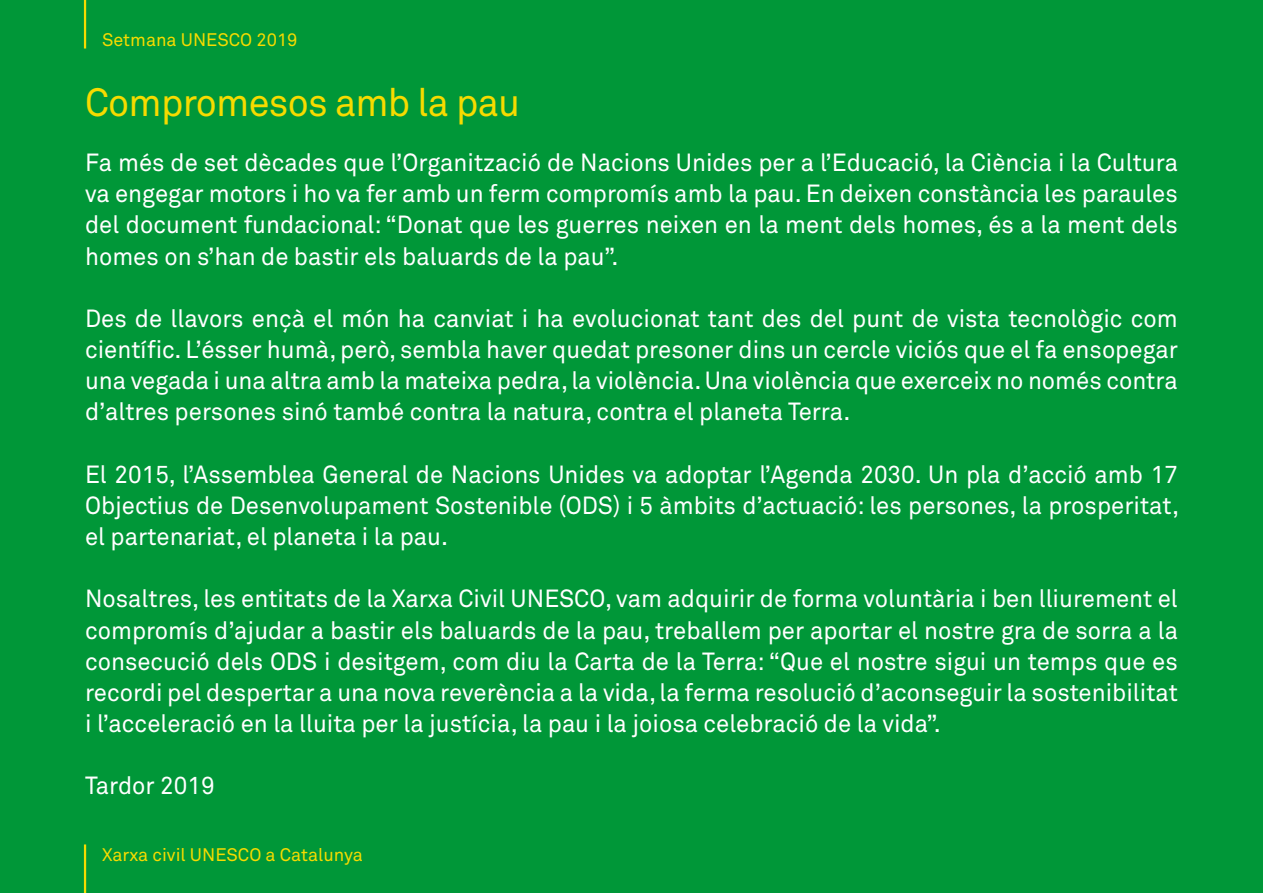
<style>
.page{position:relative;width:1263px;height:893px;background:#009738}
.page>*{position:absolute;margin:0;border:0;box-sizing:border-box;transform-origin:0 0}
.t1{font:39px "Akkurat Std";letter-spacing:-.02em;color:#f6db00}
.t2{font:24.6px/31.2px "Akkurat Std";color:#fff;text-align:justify}
.t3{font:18px "Akkurat Std";color:#f6db00}
</style>
<div class="page">
<hr style="left:84px;top:0;width:2px;height:49px;background:#f6db00">
<hr style="left:84px;top:844px;width:2px;height:49px;background:#f6db00">
<p class="t3" style="left:102px;top:30px;width:197px">Setmana UNESCO 2019</p>
<h1 class="t1" style="left:85px;top:79px;width:437px">Compromesos amb la pau</h1>
<p class="t2" style="left:85px;top:147px;width:1094px">Fa més de set dècades que l’Organització de Nacions Unides per a l’Educació, la Ciència i la Cultura va engegar motors i ho va fer amb un ferm compromís amb la pau. En deixen constància les paraules del document fundacional: “Donat que les guerres neixen en la ment dels homes, és a la ment dels homes on s’han de bastir els baluards de la pau”.</p>
<p class="t2" style="left:85px;top:303px;width:1094px">Des de llavors ençà el món ha canviat i ha evolucionat tant des del punt de vista tecnològic com científic. L’ésser humà, però, sembla haver quedat presoner dins un cercle viciós que el fa ensopegar una vegada i una altra amb la mateixa pedra, la violència. Una violència que exerceix no només contra d’altres persones sinó també contra la natura, contra el planeta Terra.</p>
<p class="t2" style="left:85px;top:459px;width:1096px">El 2015, l’Assemblea General de Nacions Unides va adoptar l’Agenda 2030. Un pla d’acció amb 17<br>Objectius de Desenvolupament Sostenible (ODS) i 5 àmbits d’actuació: les persones, la prosperitat, el partenariat, el planeta i la pau.</p>
<p class="t2" style="left:85px;top:583px;width:1094px">Nosaltres, les entitats de la Xarxa Civil UNESCO, vam adquirir de forma voluntària i ben lliurement el compromís d’ajudar a bastir els baluards de la pau, treballem per aportar el nostre gra de sorra a la consecució dels ODS i desitgem, com diu la Carta de la Terra: “Que el nostre sigui un temps que es recordi pel despertar a una nova reverència a la vida, la ferma resolució d’aconseguir la sostenibilitat i l’acceleració en la lluita per la justícia, la pau i la joiosa celebració de la vida”.</p>
<p class="t2" style="left:85px;top:770px;width:131px">Tardor 2019</p>
<p class="t3" style="left:102px;top:844px;width:262px">Xarxa civil UNESCO a Catalunya</p>
</div>
